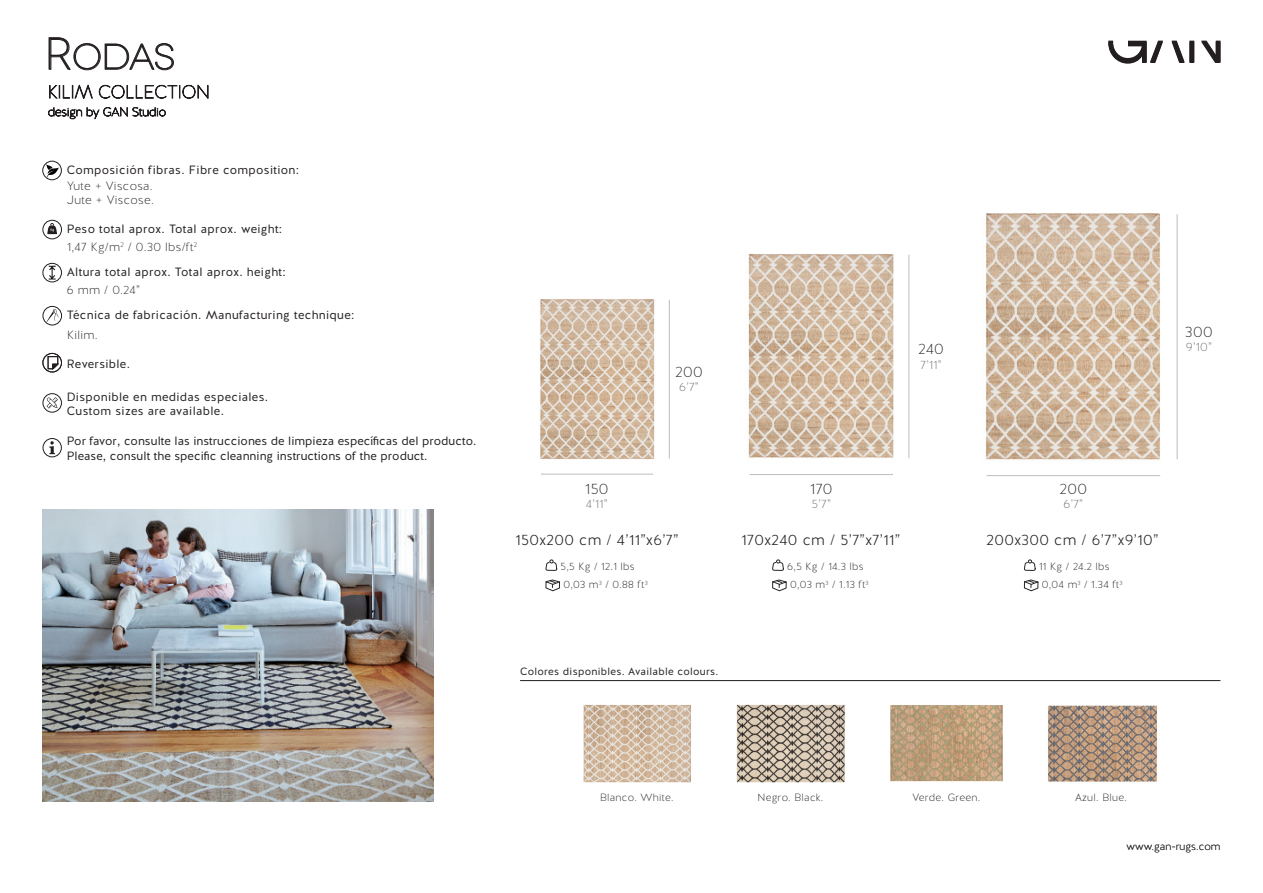
<style>
.page{position:relative;width:1263px;height:893px;background:#fff}
.page>*{position:absolute;margin:0;border:0;box-sizing:border-box;transform-origin:0 0}
.titulo_1{font:300 36px "Novecentowide";color:#231f20}
.textos{font:300 15px "Halis GR";letter-spacing:.025em;color:#231f20}
.cotas{font:200 15px "Halis GR";letter-spacing:.025em;color:#231f20}
.textos_negrita{font:12px "Halis GR";letter-spacing:.025em;color:#231f20}
.textos-2{font:12px "Halis GR";color:#231f20}
.textos-3{font:200 12px "Halis GR";letter-spacing:.025em;color:#231f20}
.cotas-2{font:200 12px "Halis GR";color:#6c6d70}
.textos-4{font:200 10.5px "Halis GR";letter-spacing:.025em;color:#231f20}
.textos_negrita-2{font:10.5px "Halis GR";letter-spacing:.025em;color:#231f20}
.textos-5{font:200 10.5px "Halis GR";color:#231f20}
.s1{font-size:45px}
</style>
<div class="page">
<svg style="left:47px;top:223px;width:10px;height:11px"></svg>
<div style="left:43px;top:220px;width:19px;height:19px;border:1px solid #231f20;border-radius:50%"></div>
<svg style="left:48px;top:265px;width:9px;height:15px"></svg>
<div style="left:43px;top:263px;width:19px;height:19px;border:1px solid #231f20;border-radius:50%"></div>
<svg style="left:47px;top:309px;width:12px;height:13px"></svg>
<div style="left:43px;top:306px;width:19px;height:19px;border:1px solid #231f20;border-radius:50%"></div>
<hr style="left:520px;top:680px;width:700px;height:1px;background:#231f20">
<svg style="left:1108px;top:41px;width:112px;height:23px"></svg>
<img style="left:736px;top:704px;width:109px;height:79px">
<img style="left:1048px;top:705px;width:109px;height:77px">
<img style="left:583px;top:704px;width:108px;height:79px">
<img style="left:890px;top:705px;width:113px;height:77px">
<svg style="left:545px;top:560px;width:12px;height:11px"></svg>
<svg style="left:546px;top:580px;width:14px;height:11px"></svg>
<svg style="left:772px;top:560px;width:12px;height:11px"></svg>
<svg style="left:772px;top:580px;width:14px;height:11px"></svg>
<svg style="left:1024px;top:560px;width:11px;height:11px"></svg>
<svg style="left:1024px;top:580px;width:14px;height:11px"></svg>
<hr style="left:541px;top:474px;width:112px;height:1px;background:#bcbdc0">
<hr style="left:750px;top:474px;width:143px;height:1px;background:#bcbdc0">
<hr style="left:986px;top:475px;width:174px;height:1px;background:#bcbdc0">
<hr style="left:669px;top:300px;width:1px;height:158px;background:#bcbdc0">
<hr style="left:908px;top:255px;width:1px;height:203px;background:#bcbdc0">
<hr style="left:1177px;top:214px;width:1px;height:245px;background:#bcbdc0">
<svg style="left:48px;top:37px;width:126px;height:34px"></svg>
<svg style="left:49px;top:85px;width:44px;height:14px"></svg>
<svg style="left:99px;top:85px;width:109px;height:14px"></svg>
<svg style="left:46px;top:164px;width:13px;height:13px"></svg>
<div style="left:43px;top:161px;width:19px;height:19px;border:1px solid #231f20;border-radius:50%"></div>
<svg style="left:49px;top:441px;width:6px;height:13px"></svg>
<div style="left:43px;top:438px;width:19px;height:19px;border:1px solid #231f20;border-radius:50%"></div>
<svg style="left:47px;top:397px;width:11px;height:11px"></svg>
<div style="left:43px;top:393px;width:19px;height:19px;border:1px solid #231f20;border-radius:50%"></div>
<svg style="left:48px;top:356px;width:10px;height:13px"></svg>
<div style="left:43px;top:353px;width:19px;height:19px;border:1px solid #231f20;border-radius:50%"></div>
<img style="left:540px;top:299px;width:115px;height:161px">
<img style="left:748px;top:253px;width:146px;height:205px">
<img style="left:985px;top:212px;width:175px;height:248px">
<img style="left:43px;top:510px;width:390px;height:291px">
<svg style="left:48px;top:107px;width:118px;height:12px"></svg>
<p class="titulo_1" style="left:45px;top:36px;width:132px"><span class="s1">R</span>ODAS</p>
<p class="textos_negrita" style="left:67px;top:162px;width:234px">Composición fibras. Fibre composition:</p>
<p class="textos-3" style="left:67px;top:178px;width:87px">Yute + Viscosa.</p>
<p class="textos-3" style="left:67px;top:192px;width:88px">Jute + Viscose.</p>
<p class="textos_negrita" style="left:67px;top:221px;width:217px">Peso total aprox. Total aprox. weight:</p>
<p class="textos_negrita" style="left:67px;top:264px;width:221px">Altura total aprox. Total aprox. height:</p>
<p class="textos_negrita" style="left:67px;top:307px;width:289px">Técnica de fabricación. Manufacturing technique:</p>
<p class="textos-3" style="left:67px;top:239px;width:132px">1,47 Kg/m<sup>2</sup> / 0.30 lbs/ft<sup>2</sup></p>
<p class="textos-3" style="left:67px;top:282px;width:75px">6 mm / 0.24”</p>
<p class="textos-3" style="left:67px;top:327px;width:32px">Kilim.</p>
<p class="textos_negrita" style="left:67px;top:356px;width:65px">Reversible.</p>
<p class="textos_negrita" style="left:67px;top:389px;width:203px">Disponible en medidas especiales.</p>
<p class="textos_negrita" style="left:67px;top:403px;width:159px">Custom sizes are available.</p>
<p class="textos-2" style="left:67px;top:433px;width:411px">Por favor, consulte las instrucciones de limpieza específicas del producto.</p>
<p class="textos-2" style="left:67px;top:448px;width:362px">Please, consult the specific cleanning instructions of the product.</p>
<p class="cotas" style="left:675px;top:362px;width:29px">200</p>
<p class="cotas-2" style="left:679px;top:379px;width:21px">6’7”</p>
<p class="cotas" style="left:918px;top:340px;width:27px">240</p>
<p class="cotas-2" style="left:920px;top:357px;width:23px">7’11”</p>
<p class="cotas" style="left:1185px;top:322px;width:29px">300</p>
<p class="cotas-2" style="left:1186px;top:339px;width:28px">9’10”</p>
<p class="cotas" style="left:585px;top:479px;width:25px">150</p>
<p class="cotas-2" style="left:586px;top:497px;width:23px">4’11”</p>
<p class="cotas" style="left:810px;top:479px;width:24px">170</p>
<p class="cotas-2" style="left:812px;top:497px;width:21px">5’7”</p>
<p class="cotas" style="left:1060px;top:479px;width:29px">200</p>
<p class="cotas-2" style="left:1063px;top:497px;width:21px">6’7”</p>
<p class="textos" style="left:515px;top:531px;width:165px">150x200 cm / 4’11”x6’7”</p>
<p class="textos" style="left:741px;top:531px;width:160px">170x240 cm / 5’7”x7’11”</p>
<p class="textos" style="left:986px;top:531px;width:173px">200x300 cm / 6’7”x9’10”</p>
<p class="textos-4" style="left:561px;top:560px;width:76px">5,5 Kg / 12.1 lbs</p>
<p class="textos-4" style="left:563px;top:578px;width:86px">0,03 m<sup>3</sup> / 0.88 ft<sup>3</sup></p>
<p class="textos_negrita-2" style="left:520px;top:665px;width:200px">Colores disponibles. Available colours.</p>
<p class="textos-4" style="left:787px;top:560px;width:78px">6,5 Kg / 14.3 lbs</p>
<p class="textos-4" style="left:790px;top:578px;width:80px">0,03 m<sup>3</sup> / 1.13 ft<sup>3</sup></p>
<p class="textos-4" style="left:1039px;top:560px;width:72px">11 Kg / 24.2 lbs</p>
<p class="textos-4" style="left:1042px;top:578px;width:82px">0,04 m<sup>3</sup> / 1.34 ft<sup>3</sup></p>
<p class="textos-4" style="left:600px;top:790px;width:75px">Blanco. White.</p>
<p class="textos-4" style="left:757px;top:790px;width:67px">Negro. Black.</p>
<p class="textos-4" style="left:912px;top:790px;width:69px">Verde. Green.</p>
<p class="textos-4" style="left:1075px;top:790px;width:53px">Azul. Blue.</p>
<p class="textos-5" style="left:1126px;top:840px;width:95px">www.gan-rugs.com</p>
</div>
